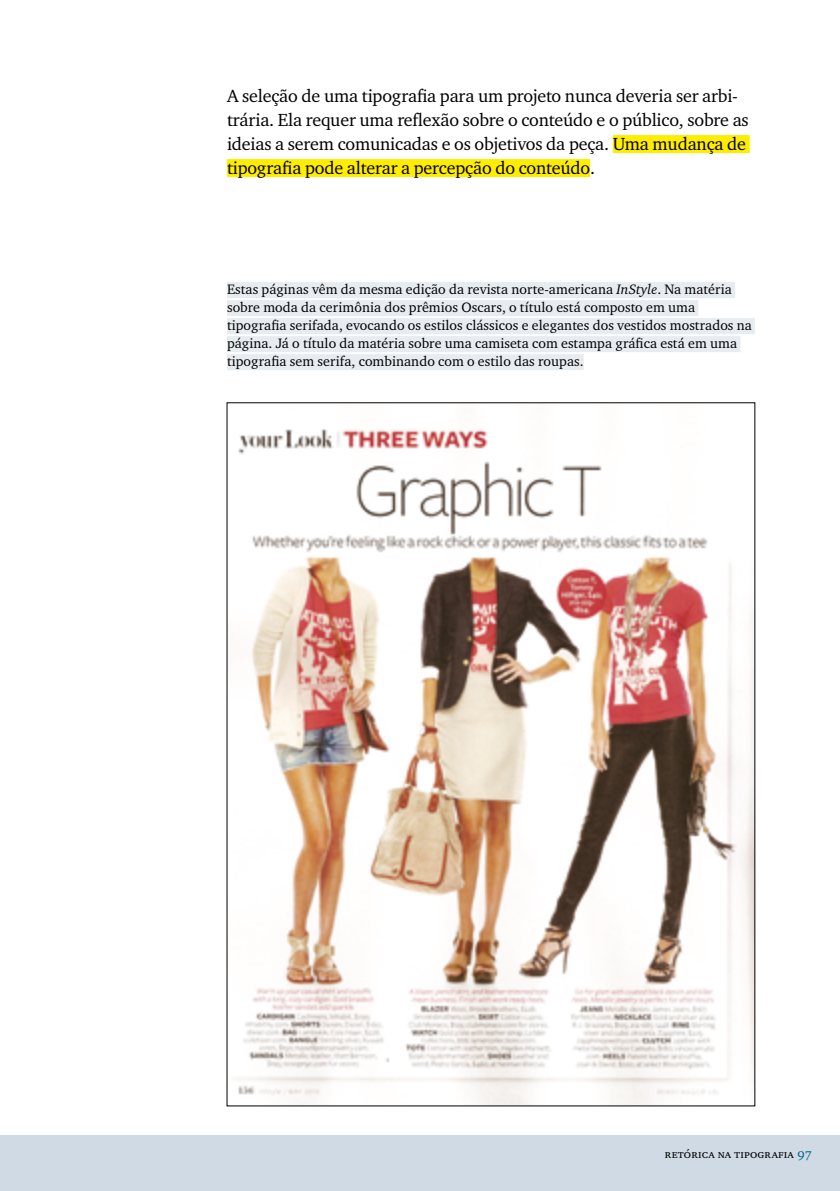
<style>
.page{position:relative;width:840px;height:1191px;background:#fff}
.page>*{position:absolute;margin:0;border:0;box-sizing:border-box;transform-origin:0 0}
.t1{font:18px/24px "Charter ITC Regu OS";letter-spacing:-.01em;color:#000}
.t2{font:14px/18px "Charter ITC Regu OS";letter-spacing:.005em;color:#000}
.t3{font:12px "Charter ITC Regu SC";letter-spacing:.01em;color:#000}
.s1{font-family:"Charter ITC";font-style:italic}
.s2{font-family:"Charter ITC Regu OS";font-size:14px;color:#00648a}
</style>
<div class="page">
<div style="left:0;top:1135px;width:839px;height:56px;background:#cfdae4"></div>
<img style="left:234px;top:429px;width:519px;height:675px">
<div style="left:612px;top:135px;width:137px;height:18px;background:#ffed00"></div>
<div style="left:227px;top:159px;width:362px;height:18px;background:#ffed00"></div>
<div style="left:227px;top:282px;width:507px;height:16px;background:#e7ecf1"></div>
<div style="left:227px;top:300px;width:471px;height:16px;background:#e7ecf1"></div>
<div style="left:227px;top:318px;width:527px;height:16px;background:#e7ecf1"></div>
<div style="left:227px;top:336px;width:513px;height:16px;background:#e7ecf1"></div>
<div style="left:227px;top:354px;width:356px;height:16px;background:#e7ecf1"></div>
<p class="t1" style="left:227px;top:83px;width:523px">A seleção de uma tipografia para um projeto nunca deveria ser arbi&shy;trária. Ela requer uma reflexão sobre o conteúdo e o público, sobre as ideias a serem comunicadas e os objetivos da peça. Uma mudança de tipografia pode alterar a percepção do conteúdo.</p>
<p class="t2" style="left:227px;top:280px;width:526px">Estas páginas vêm da mesma edição da revista norte-americana <span class="s1">InStyle</span>. Na matéria sobre moda da cerimônia dos prêmios Oscars, o título está composto em uma tipografia serifada, evocando os estilos clássicos e elegantes dos vestidos mostrados na página. Já o título da matéria sobre uma camiseta com estampa gráfica está em uma tipografia sem serifa, combinando com o estilo das roupas.</p>
<p class="t3" style="left:664px;top:1146px;width:148px">retórica na tipografia <span class="s2">97</span></p>
</div>
